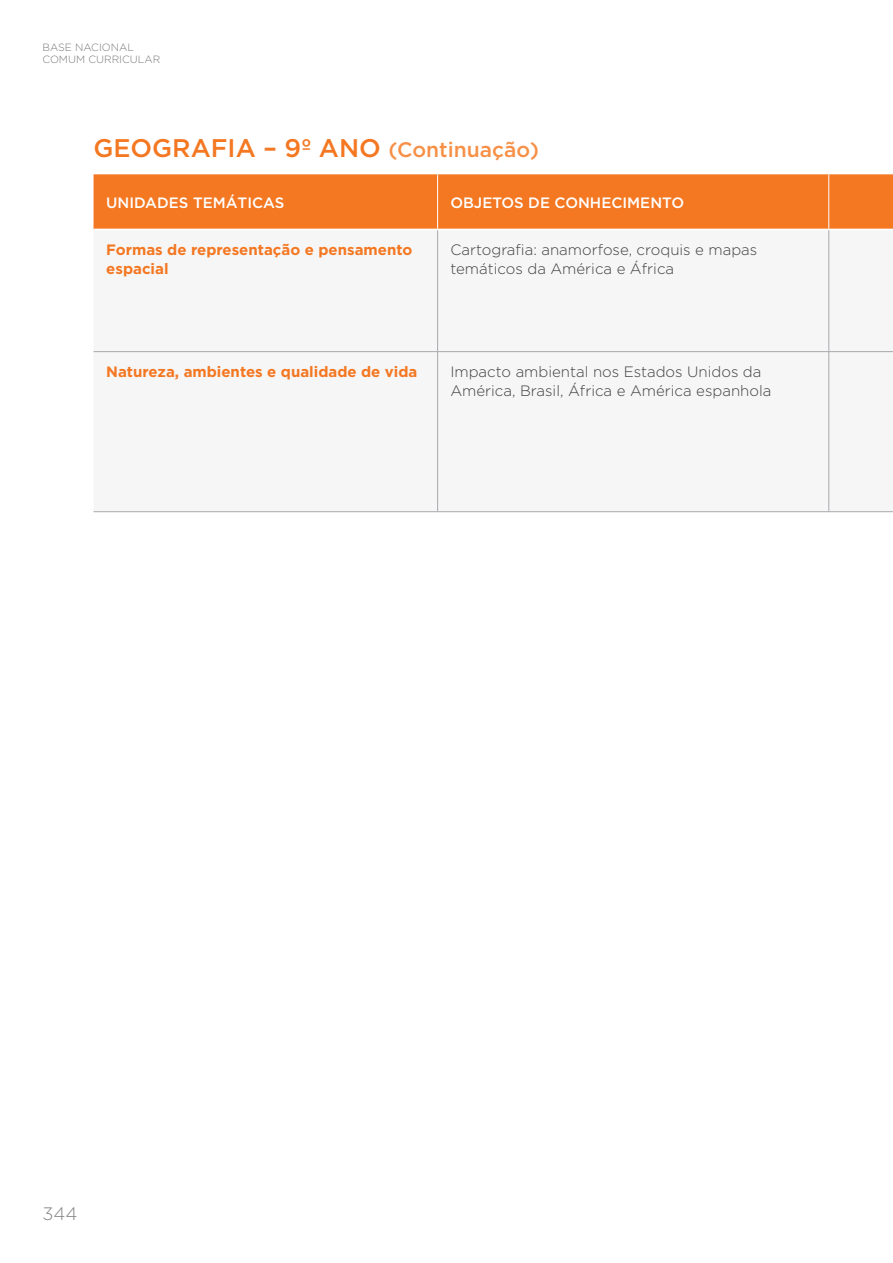
<style>
.page{position:relative;width:893px;height:1263px;background:#fff}
.page>*{position:absolute;margin:0;border:0;box-sizing:border-box;transform-origin:0 0}
.t1{font:500 25.5px "Gotham";color:#f47721}
.t2{font:300 18px "Gotham";color:#808285}
.t3{font:300 15px/19.2px "Gotham";color:#414042}
.t4{font:700 15px/19.2px "Gotham";color:#f47721}
.t5{font:500 15px "Gotham";color:#fff}
.t6{font:300 10.5px/12px "Gotham";color:#77787b}
.s1{font-size:21px;color:#f79047}
</style>
<div class="page">
<div style="left:94px;top:174px;width:799px;height:55px;background:#f47721"></div>
<div style="left:94px;top:230px;width:799px;height:281px;background:#f6f6f6"></div>
<hr style="left:437px;top:174px;width:1px;height:55px;background:#fff">
<hr style="left:828px;top:174px;width:1px;height:55px;background:#fff">
<hr style="left:437px;top:230px;width:1px;height:121px;background:#a7a9ac">
<hr style="left:829px;top:230px;width:1px;height:121px;background:#a7a9ac">
<hr style="left:94px;top:351px;width:344px;height:1px;background:#a7a9ac">
<hr style="left:438px;top:351px;width:391px;height:1px;background:#a7a9ac">
<hr style="left:437px;top:352px;width:1px;height:159px;background:#a7a9ac">
<hr style="left:829px;top:351px;width:64px;height:1px;background:#a7a9ac">
<hr style="left:829px;top:352px;width:1px;height:159px;background:#a7a9ac">
<hr style="left:94px;top:511px;width:344px;height:1px;background:#a7a9ac">
<hr style="left:438px;top:511px;width:391px;height:1px;background:#a7a9ac">
<hr style="left:829px;top:511px;width:64px;height:1px;background:#a7a9ac">
<p class="t6" style="left:43px;top:41px;width:119px">BASE NACIONAL<br>COMUM CURRICULAR</p>
<h1 class="t1" style="left:94px;top:134px;width:447px">GEOGRAFIA – 9º ANO <span class="s1">(Continuação)</span></h1>
<p class="t5" style="left:106px;top:194px;width:180px">UNIDADES TEMÁTICAS</p>
<p class="t5" style="left:450px;top:194px;width:235px">OBJETOS DE CONHECIMENTO</p>
<p class="t4" style="left:106px;top:240px;width:308px">Formas de representação e pensamento espacial</p>
<p class="t3" style="left:450px;top:240px;width:308px">Cartografia: anamorfose, croquis e mapas temáticos da América e África</p>
<p class="t4" style="left:106px;top:361px;width:313px">Natureza, ambientes e qualidade de vida</p>
<p class="t3" style="left:450px;top:362px;width:322px">Impacto ambiental nos Estados Unidos da<br>América, Brasil, África e América espanhola</p>
<p class="t2" style="left:43px;top:1203px;width:36px">344</p>
</div>
